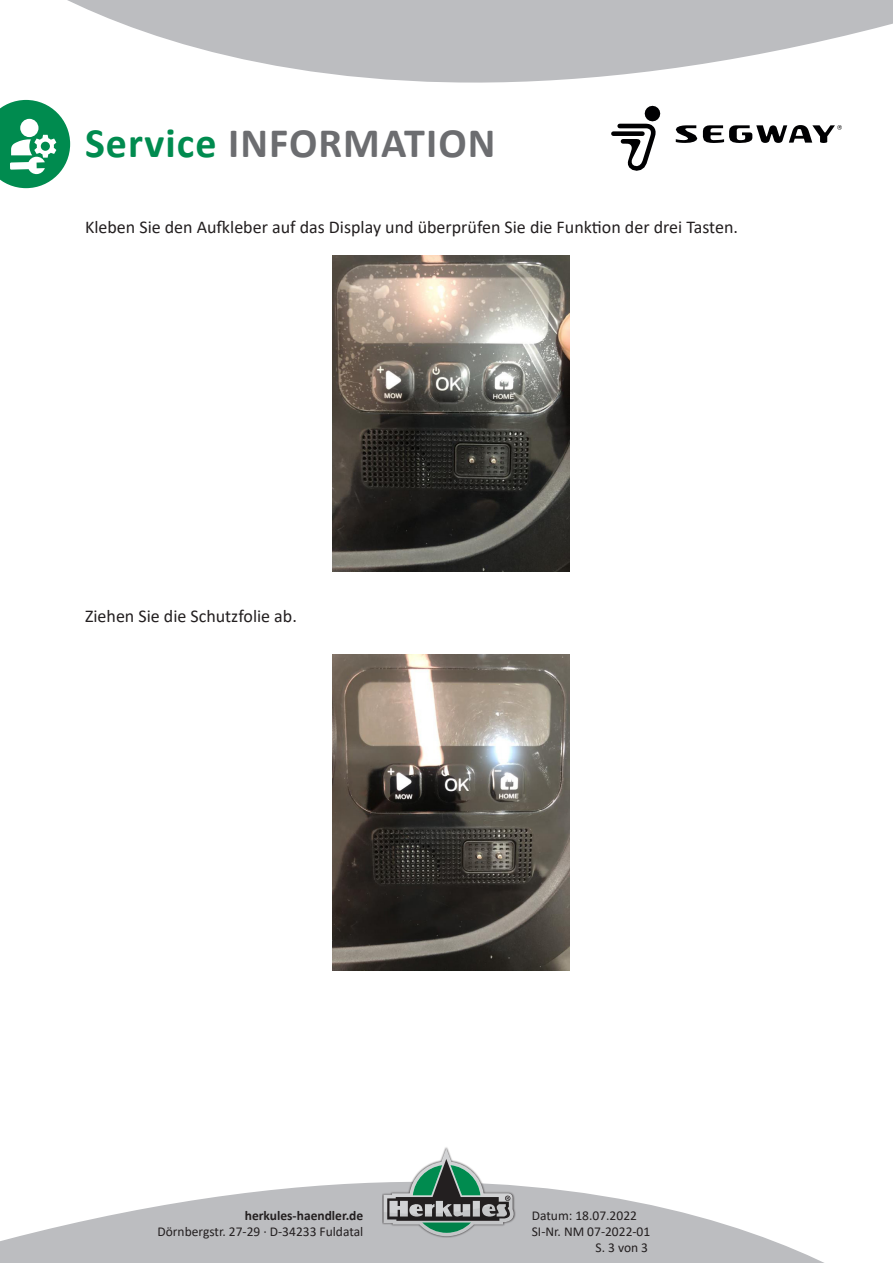
<style>
.page{position:relative;width:893px;height:1263px;background:#fff}
.page>*{position:absolute;margin:0;border:0;box-sizing:border-box;transform-origin:0 0}
.t1{font:700 42px "Calibri";letter-spacing:.025em;color:#6c6d70}
.Textblock{font:18px "Calibri";color:#231f20}
.t2{font:13.5px "Calibri";color:#231f20}
.t3{font:700 13.5px "Calibri";color:#231f20}
.s1{color:#008b4f}
</style>
<div class="page">
<svg style="left:23px;top:0;width:870px;height:189px"></svg>
<svg style="left:0;top:1182px;width:824px;height:81px;fill:#bcbdc0"></svg>
<div style="left:382px;top:1147px;width:134px;height:91px;background:#231f20;opacity:.75"></div>
<svg style="left:384px;top:1148px;width:130px;height:88px"></svg>
<svg style="left:0;top:100px;width:70px;height:88px"></svg>
<svg style="left:676px;top:125px;width:166px;height:18px"></svg>
<svg style="left:611px;top:106px;width:49px;height:65px"></svg>
<img style="left:332px;top:256px;width:237px;height:316px">
<img style="left:332px;top:654px;width:237px;height:316px">
<h1 class="t1" style="left:85px;top:113px;width:412px"><span class="s1">Service</span> INFORMATION</h1>
<p class="Textblock" style="left:85px;top:215px;width:654px">Kleben Sie den Aufkleber auf das Display und überprüfen Sie die Funktion der drei Tasten.</p>
<p class="Textblock" style="left:85px;top:604px;width:213px">Ziehen Sie die Schutzfolie ab.</p>
<p class="t3" style="left:245px;top:1206px;width:120px">herkules-haendler.de</p>
<p class="t2" style="left:157px;top:1222px;width:207px">Dörnbergstr. 27-29 · D-34233 Fuldatal</p>
<p class="t2" style="left:532px;top:1206px;width:107px">Datum: 18.07.2022</p>
<p class="t2" style="left:532px;top:1222px;width:120px">SI-Nr. NM 07-2022-01</p>
<p class="t2" style="left:595px;top:1238px;width:54px">S. 3 von 3</p>
</div>
